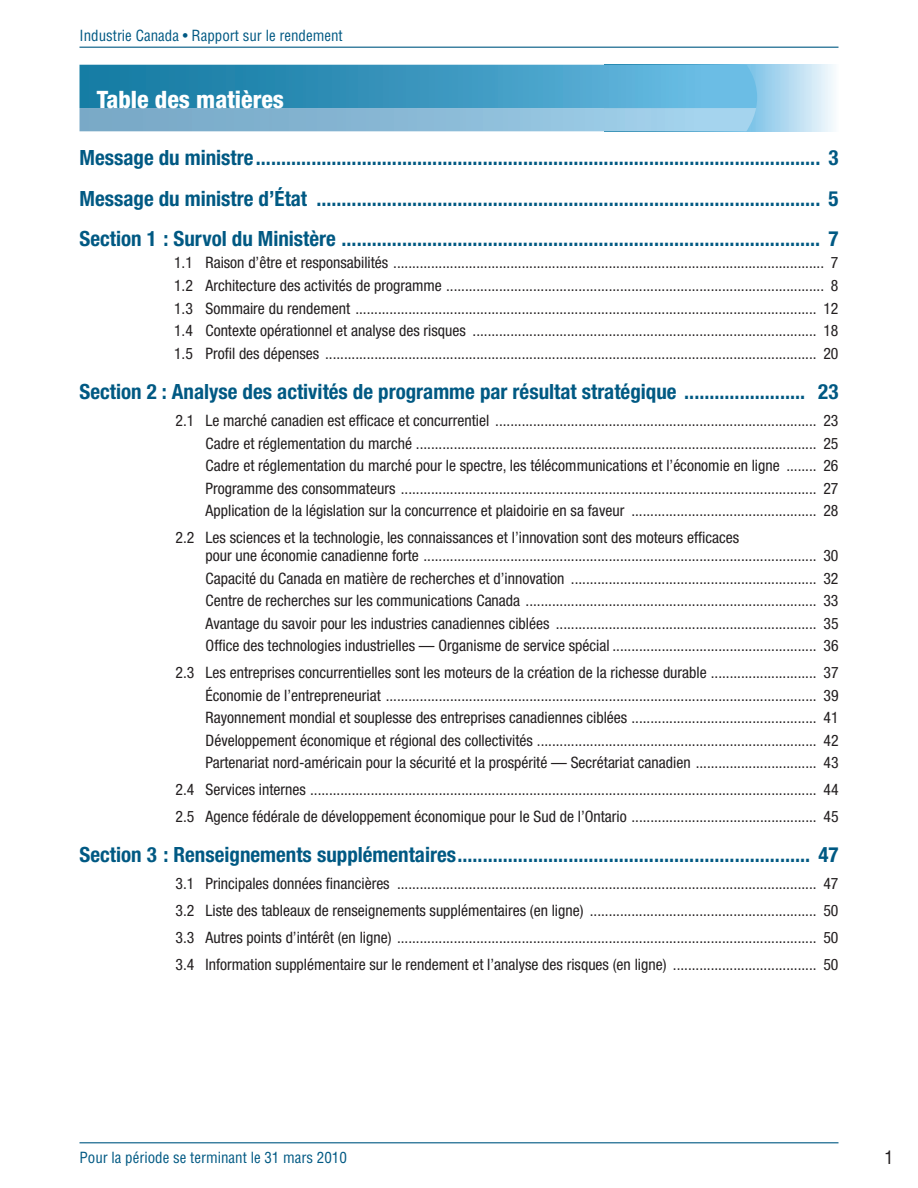
<style>
.page{position:relative;width:918px;height:1188px;background:#fff}
.page>*{position:absolute;margin:0;border:0;box-sizing:border-box;transform-origin:0 0}
.t1{font:800 condensed 24px "Helvetica Neue LT Std";color:#fff}
.t2{font:700 condensed 21px/40.5px "Helvetica Neue LT Std";color:#005983;text-align:justify}
.t3{font:condensed 18px "Helvetica LT Std";color:#231f20}
.t4{font:condensed 15.75px/22.5px "Helvetica Neue LT Std";color:#231f20;text-align:justify}
.t5{font:condensed 15px "Helvetica LT Std";color:#005983}
</style>
<div class="page">
<hr style="left:80px;top:47px;width:758px;height:1px;background:#005983">
<hr style="left:80px;top:1142px;width:758px;height:1px;background:#005983">
<svg style="left:757px;top:65px;width:77px;height:66px;background:#bddff2"></svg>
<svg style="left:80px;top:65px;width:677px;height:66px;background:#58a5c9"></svg>
<p class="t5" style="left:80px;top:26px;width:265px">Industrie Canada • Rapport sur le rendement</p>
<h1 class="t1" style="left:97px;top:85px;width:189px">Table des matières</h1>
<p class="t2" style="left:80px;top:137px;width:761px">Message du ministre................................................................................................................ 3<br>Message du ministre d’État .................................................................................................... 5<br>Section 1 : Survol du Ministère ............................................................................................... 7</p>
<p class="t4" style="left:174px;top:252px;width:666px">1.1 Raison d’être et responsabilités .................................................................................................................. 7<br>1.2 Architecture des activités de programme .................................................................................................... 8<br>1.3 Sommaire du rendement .......................................................................................................................... 12<br>1.4 Contexte opérationnel et analyse des risques ........................................................................................... 18<br>1.5 Profil des dépenses .................................................................................................................................. 20</p>
<h2 class="t2" style="left:79px;top:371px;width:760px">Section 2 : Analyse des activités de programme par résultat stratégique ........................ 23</h2>
<p class="t4" style="left:206px;top:409px;width:635px;text-indent:-30px">2.1 Le marché canadien est efficace et concurrentiel ..................................................................................... 23<br>Cadre et réglementation du marché .......................................................................................................... 25<br>Cadre et réglementation du marché pour le spectre, les télécommunications et l’économie en ligne ........ 26<br>Programme des consommateurs .............................................................................................................. 27<br>Application de la législation sur la concurrence et plaidoirie en sa faveur ................................................. 28</p>
<p class="t4" style="left:206px;top:528px;width:634px;line-height:18px;text-indent:-30px">2.2 Les sciences et la technologie, les connaissances et l’innovation sont des moteurs efficaces<br>pour une économie canadienne forte ........................................................................................................ 30</p>
<p class="t4" style="left:206px;top:567px;width:635px">Capacité du Canada en matière de recherches et d’innovation ................................................................. 32<br>Centre de recherches sur les communications Canada ............................................................................. 33<br>Avantage du savoir pour les industries canadiennes ciblées ..................................................................... 35<br>Office des technologies industrielles — Organisme de service spécial ...................................................... 36</p>
<p class="t4" style="left:206px;top:661px;width:635px;text-indent:-30px">2.3 Les entreprises concurrentielles sont les moteurs de la création de la richesse durable ............................ 37<br>Économie de l’entrepreneuriat .................................................................................................................. 39<br>Rayonnement mondial et souplesse des entreprises canadiennes ciblées ................................................. 41<br>Développement économique et régional des collectivités .......................................................................... 42<br>Partenariat nord-américain pour la sécurité et la prospérité — Secrétariat canadien ................................ 43</p>
<p class="t4" style="left:176px;top:776px;width:665px;line-height:27px">2.4 Services internes ...................................................................................................................................... 44<br>2.5 Agence fédérale de développement économique pour le Sud de l’Ontario ................................................. 45</p>
<h2 class="t2" style="left:79px;top:835px;width:761px">Section 3 : Renseignements supplémentaires...................................................................... 47</h2>
<p class="t4" style="left:175px;top:870px;width:665px;line-height:27px">3.1 Principales données financières ............................................................................................................... 47<br>3.2 Liste des tableaux de renseignements supplémentaires (en ligne) ............................................................ 50<br>3.3 Autres points d’intérêt (en ligne) ............................................................................................................... 50<br>3.4 Information supplémentaire sur le rendement et l’analyse des risques (en ligne) ...................................... 50</p>
<p class="t5" style="left:80px;top:1148px;width:269px">Pour la période se terminant le 31 mars 2010</p>
<p class="t3" style="left:884px;top:1147px;width:10px">1</p>
</div>
